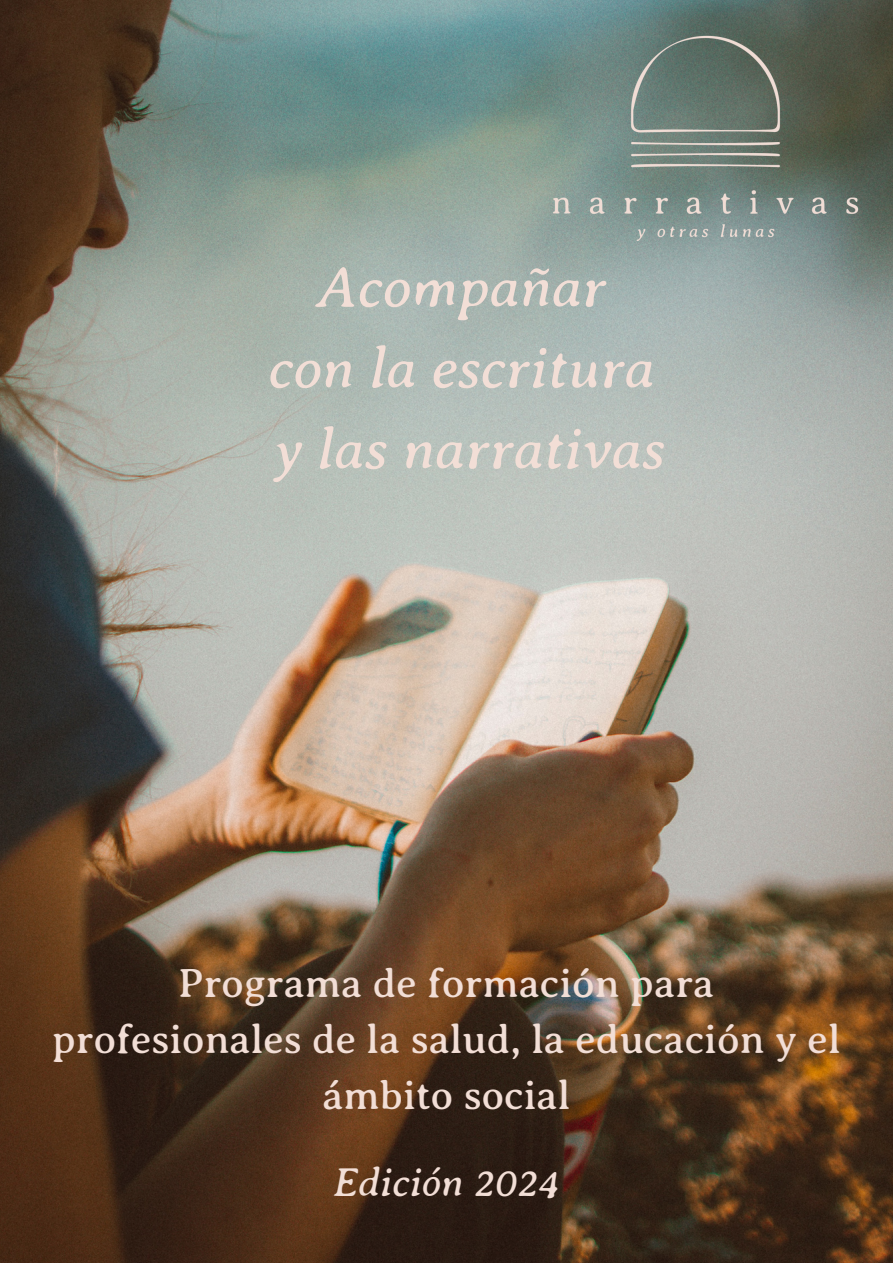
<style>
.page{position:relative;width:893px;height:1264px;background:#fff}
.page>*{position:absolute;margin:0;border:0;box-sizing:border-box;transform-origin:0 0}
.t1{font:italic 58.8px "Averia Serif Libre";color:#f2ded6}
.t2{font:40.8px/56.2px "Averia Serif Libre";color:#f2ded6;text-align:center}
.t3{font:italic 40.8px "Averia Serif Libre";color:#f2ded6}
</style>
<div class="page">
<img style="left:0;top:0;width:892px;height:1262px">
<img style="left:517px;top:0;width:375px;height:272px">
<p class="t1" style="left:316px;top:253px;width:291px">Acompañar</p>
<p class="t1" style="left:268px;top:334px;width:388px">con la escritura</p>
<p class="t1" style="left:273px;top:415px;width:393px">y las narrativas</p>
<p class="t2" style="left:52px;top:955px;width:790px">Programa de formación para profesionales de la salud, la educación y el ámbito social</p>
<p class="t3" style="left:333px;top:1158px;width:228px">Edición 2024</p>
</div>
